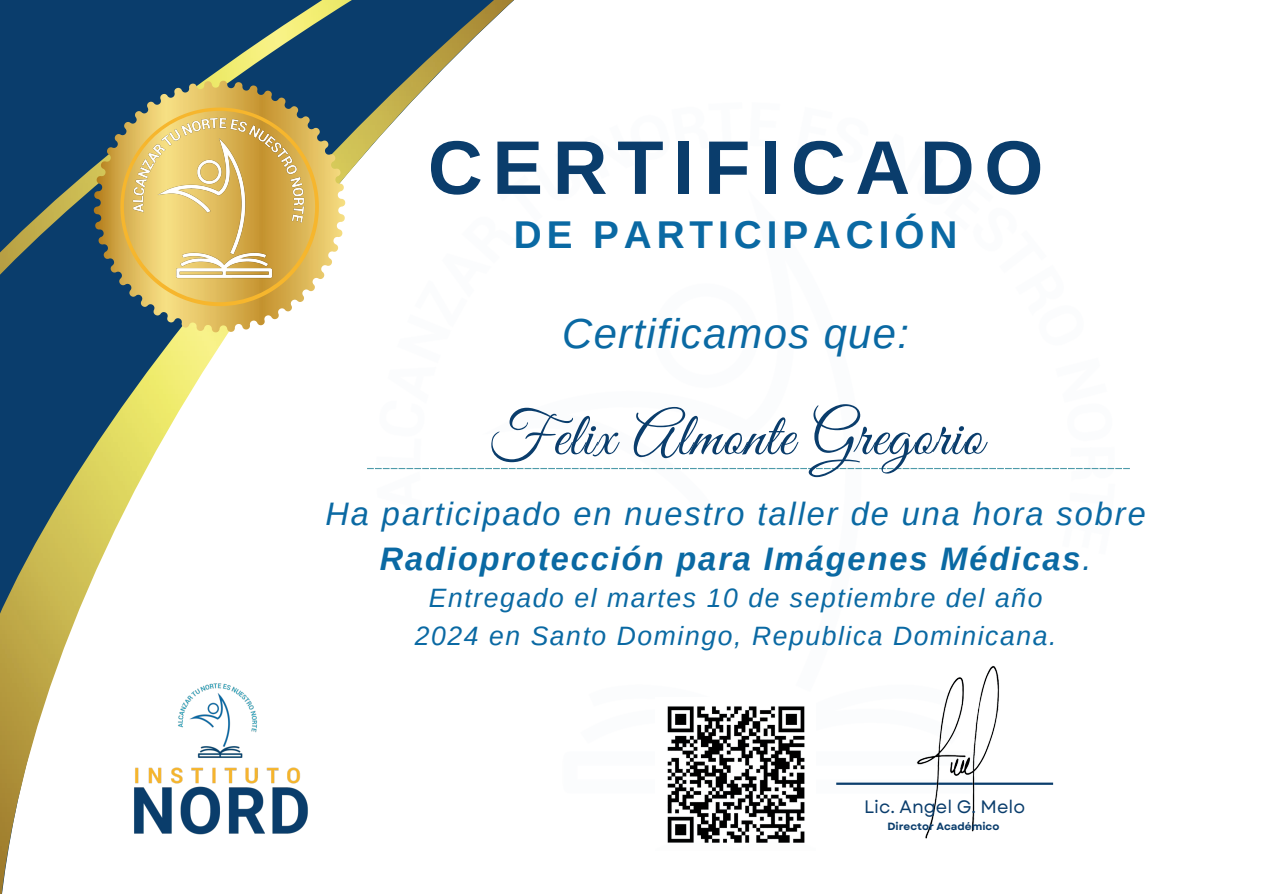
<style>
.page{position:relative;width:1263px;height:894px;background:#fff}
.page>*{position:absolute;margin:0;border:0;box-sizing:border-box;transform-origin:0 0}
.t1{font:700 75.9px "Arimo";letter-spacing:.125em;color:#0a3d6c}
.t2{font:61.2px "Great Vibes";letter-spacing:.015em;color:#0a3d6c}
.t3{font:italic 41.85px "Arimo";letter-spacing:.03em;color:#0a69a3}
.t4{font:700 38.7px "Arimo";letter-spacing:.125em;color:#0a69a3}
.t5{font:italic 32.55px/45px "Arimo";letter-spacing:.06em;color:#0a69a3;text-align:center}
.t6{font:italic 26.55px/37.2px "Arimo";letter-spacing:.06em;color:#0a69a3;text-align:center}
.t7{font:18px "Garet";color:#0a3d6c}
.t8{font:700 10.5px "Garet";color:#0a3d6c}
.s1{font-weight:700}
</style>
<div class="page">
<svg style="left:804px;top:468px;width:326px;height:1px"></svg>
<img style="left:0;top:0;width:804px;height:893px">
<img style="left:92px;top:79px;width:255px;height:254px">
<svg style="left:120px;top:107px;width:199px;height:199px;background:#cbae5f"></svg>
<hr style="left:836px;top:782px;width:217px;height:2px;background:#0a3d6c">
<img style="left:876px;top:666px;width:169px;height:173px">
<img style="left:656px;top:697px;width:149px;height:153px">
<img style="left:126px;top:104px;width:185px;height:185px">
<h1 class="t1" style="left:428px;top:115px;width:617px">CERTIFICADO</h1>
<p class="t4" style="left:514px;top:208px;width:445px">DE PARTICIPACIÓN</p>
<p class="t3" style="left:562px;top:306px;width:348px">Certificamos que:</p>
<h2 class="t2" style="left:488px;top:402px;width:496px">Felix Almonte Gregorio</h2>
<p class="t5" style="left:326px;top:490px;width:822px">Ha participado en nuestro taller de una hora sobre<br><span class="s1">Radioprotección para Imágenes Médicas</span>.</p>
<p class="t6" style="left:415px;top:579px;width:643px">Entregado el martes 10 de septiembre del año<br>2024 en Santo Domingo, Republica Dominicana.</p>
<p class="t7" style="left:864px;top:795px;width:162px">Lic. Angel G. Melo</p>
<p class="t8" style="left:887px;top:819px;width:113px">Director Académico</p>
</div>
